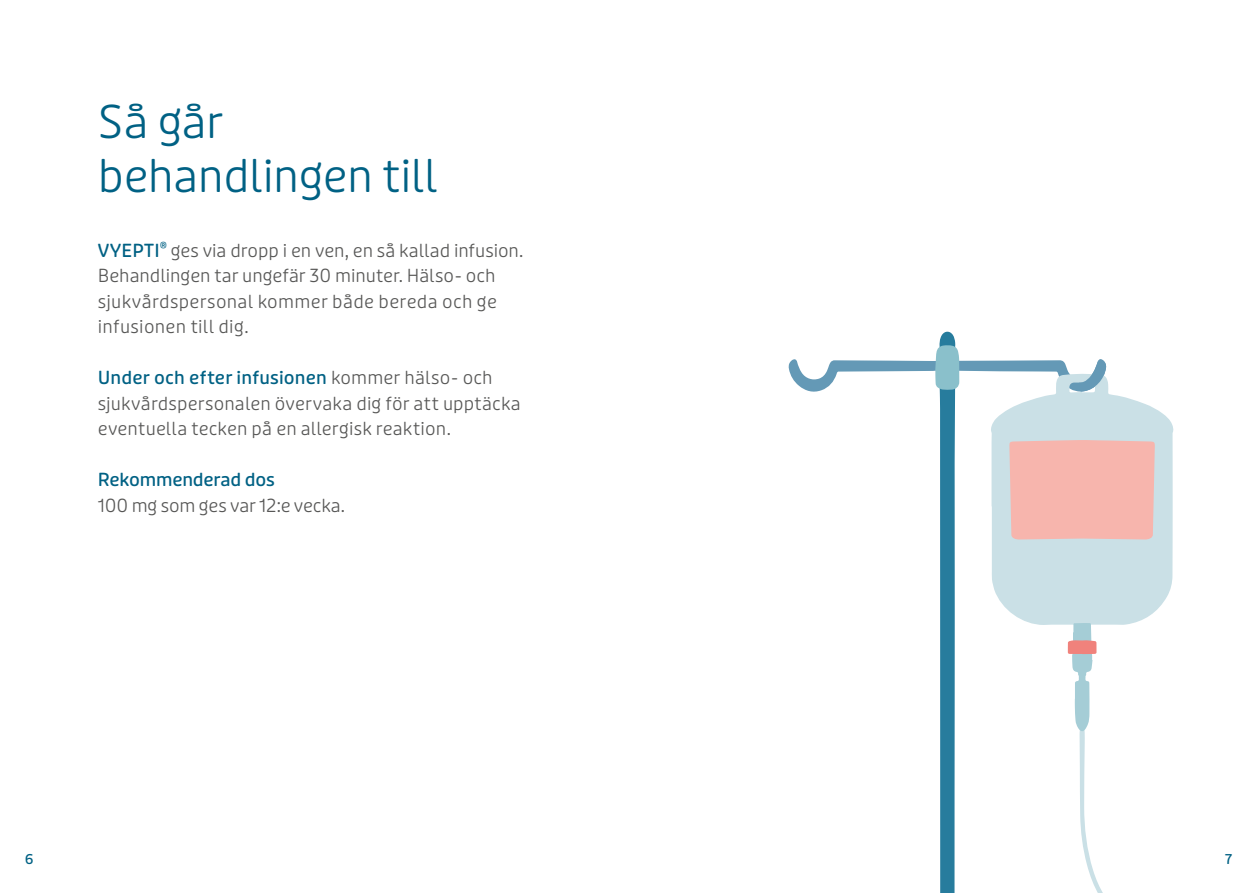
<style>
.page{position:relative;width:1259px;height:893px;background:#fff}
.page>*{position:absolute;margin:0;border:0;box-sizing:border-box;transform-origin:0 0}
.t1{font:300 45px/54px "Puffin Display Soft";letter-spacing:-.01em;color:#006184}
.t2{font:300 18px/25.5px "Puffin Display Soft";letter-spacing:.01em;color:#575756}
.t3{font:18px "Puffin Display Soft Medm";letter-spacing:.01em;color:#006184}
.t4{font:300 18px "Puffin Display Soft";letter-spacing:-.01em;color:#575756}
.t5{font:18px "Puffin Display Soft Medm";letter-spacing:-.01em;color:#006184}
.t6{font:13.5px "Puffin Display Soft Medm";color:#006184}
.s1{font-family:"Puffin Display Soft Medm";font-weight:400;color:#006184}
.s2{font-family:"Puffin Display Soft";font-weight:300;color:#575756}
</style>
<div class="page">
<svg style="left:1155px;top:409px;width:19px;height:202px;background:#d1e4e9"></svg>
<svg style="left:788px;top:331px;width:367px;height:562px"></svg>
<h1 class="t1" style="left:98px;top:96px;width:341px">Så går behandlingen till</h1>
<p class="t2" style="left:98px;top:238px;width:427px"><span class="s1">VYEPTI</span><sup>®</sup> ges via dropp i en ven, en så kallad infusion.<br>Behandlingen tar ungefär 30 minuter. Hälso- och sjukvårdspersonal kommer både bereda och ge infusionen till dig.</p>
<p class="t3" style="left:98px;top:367px;width:396px">Under och efter infusionen <span class="s2">kommer hälso- och</span></p>
<p class="t2" style="left:98px;top:391px;width:424px">sjukvårdspersonalen övervaka dig för att upptäcka eventuella tecken på en allergisk reaktion.</p>
<p class="t5" style="left:98px;top:469px;width:179px">Rekommenderad dos</p>
<p class="t4" style="left:98px;top:495px;width:249px">100 mg som ges var 12:e vecka.</p>
<p class="t6" style="left:25px;top:851px;width:10px">6</p>
<p class="t6" style="left:1225px;top:851px;width:9px">7</p>
</div>
